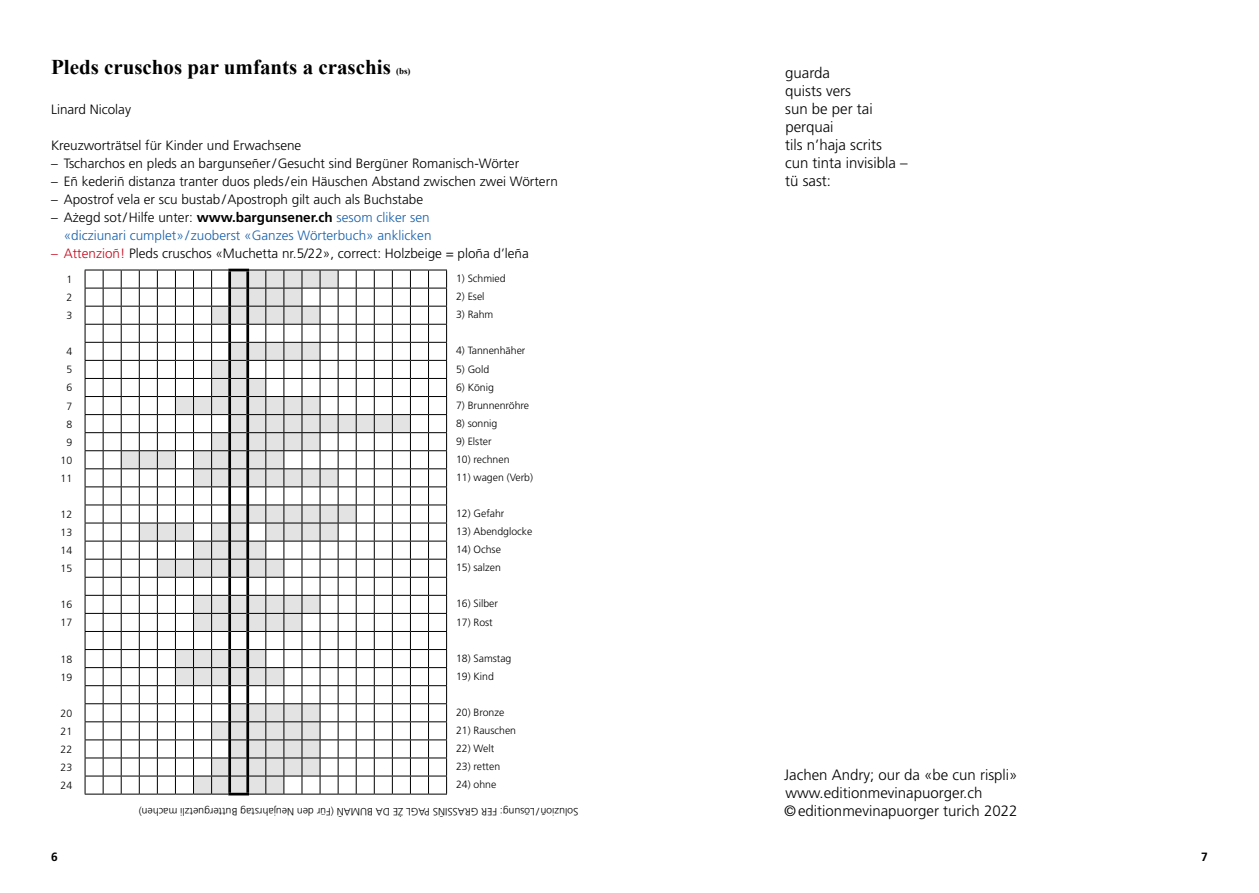
<style>
.page{position:relative;width:1259px;height:893px;background:#fff}
.page>*{position:absolute;margin:0;border:0;box-sizing:border-box;transform-origin:0 0}
.t1{font:700 21px "Times New Roman";color:#000}
.t2{font:300 15px/18px "Frutiger LT Std";color:#000}
.t3{font:300 13.5px "Frutiger LT Pro";color:#000}
.t4{font:300 13.5px/18px "Frutiger LT Pro";color:#1961ac;text-align:right}
.t5{font:700 12px "Frutiger LT Pro";color:#000}
.t6{font:300 10.5px "Frutiger LT Pro";color:#000}
.t7{font:700 9px "Times New Roman";color:#000}
.s1{color:#000}
.s2{font-weight:700;color:#000}
.s3{color:#c60b1f}
</style>
<div class="page">
<svg style="left:85px;top:270px;width:362px;height:525px"></svg>
<hr style="left:228px;top:269px;width:21px;height:2px;background:#000">
<hr style="left:228px;top:271px;width:3px;height:17px;background:#000">
<hr style="left:246px;top:271px;width:3px;height:17px;background:#000">
<hr style="left:228px;top:288px;width:3px;height:18px;background:#000">
<hr style="left:246px;top:288px;width:3px;height:18px;background:#000">
<hr style="left:228px;top:306px;width:3px;height:18px;background:#000">
<hr style="left:246px;top:306px;width:3px;height:18px;background:#000">
<hr style="left:228px;top:324px;width:3px;height:18px;background:#000">
<hr style="left:246px;top:324px;width:3px;height:18px;background:#000">
<hr style="left:228px;top:342px;width:3px;height:18px;background:#000">
<hr style="left:246px;top:342px;width:3px;height:18px;background:#000">
<hr style="left:228px;top:360px;width:3px;height:18px;background:#000">
<hr style="left:246px;top:360px;width:3px;height:18px;background:#000">
<hr style="left:228px;top:378px;width:3px;height:18px;background:#000">
<hr style="left:246px;top:378px;width:3px;height:18px;background:#000">
<hr style="left:228px;top:396px;width:3px;height:19px;background:#000">
<hr style="left:246px;top:396px;width:3px;height:19px;background:#000">
<hr style="left:228px;top:415px;width:3px;height:18px;background:#000">
<hr style="left:246px;top:415px;width:3px;height:18px;background:#000">
<hr style="left:228px;top:433px;width:3px;height:18px;background:#000">
<hr style="left:246px;top:433px;width:3px;height:18px;background:#000">
<hr style="left:228px;top:451px;width:3px;height:18px;background:#000">
<hr style="left:246px;top:451px;width:3px;height:18px;background:#000">
<hr style="left:228px;top:469px;width:3px;height:18px;background:#000">
<hr style="left:246px;top:469px;width:3px;height:18px;background:#000">
<hr style="left:228px;top:487px;width:3px;height:18px;background:#000">
<hr style="left:246px;top:487px;width:3px;height:18px;background:#000">
<hr style="left:228px;top:505px;width:3px;height:18px;background:#000">
<hr style="left:246px;top:505px;width:3px;height:18px;background:#000">
<hr style="left:228px;top:523px;width:3px;height:18px;background:#000">
<hr style="left:246px;top:523px;width:3px;height:18px;background:#000">
<hr style="left:228px;top:541px;width:3px;height:18px;background:#000">
<hr style="left:246px;top:541px;width:3px;height:18px;background:#000">
<hr style="left:228px;top:559px;width:3px;height:18px;background:#000">
<hr style="left:246px;top:559px;width:3px;height:18px;background:#000">
<hr style="left:228px;top:577px;width:3px;height:18px;background:#000">
<hr style="left:246px;top:577px;width:3px;height:18px;background:#000">
<hr style="left:228px;top:595px;width:3px;height:18px;background:#000">
<hr style="left:246px;top:595px;width:3px;height:18px;background:#000">
<hr style="left:228px;top:613px;width:3px;height:18px;background:#000">
<hr style="left:246px;top:613px;width:3px;height:18px;background:#000">
<hr style="left:228px;top:631px;width:3px;height:18px;background:#000">
<hr style="left:246px;top:631px;width:3px;height:18px;background:#000">
<hr style="left:228px;top:649px;width:3px;height:19px;background:#000">
<hr style="left:246px;top:649px;width:3px;height:19px;background:#000">
<hr style="left:228px;top:668px;width:3px;height:18px;background:#000">
<hr style="left:246px;top:668px;width:3px;height:18px;background:#000">
<hr style="left:228px;top:686px;width:3px;height:18px;background:#000">
<hr style="left:246px;top:686px;width:3px;height:18px;background:#000">
<hr style="left:228px;top:704px;width:3px;height:18px;background:#000">
<hr style="left:246px;top:704px;width:3px;height:18px;background:#000">
<hr style="left:228px;top:722px;width:3px;height:18px;background:#000">
<hr style="left:246px;top:722px;width:3px;height:18px;background:#000">
<hr style="left:228px;top:740px;width:3px;height:18px;background:#000">
<hr style="left:246px;top:740px;width:3px;height:18px;background:#000">
<hr style="left:228px;top:758px;width:3px;height:18px;background:#000">
<hr style="left:246px;top:758px;width:3px;height:18px;background:#000">
<hr style="left:228px;top:776px;width:3px;height:17px;background:#000">
<hr style="left:246px;top:776px;width:3px;height:17px;background:#000">
<hr style="left:228px;top:793px;width:21px;height:2px;background:#000">
<h1 class="t1" style="left:51px;top:52px;width:341px">Pleds cruschos par umfants a craschis</h1>
<p class="t7" style="left:396px;top:64px;width:16px">(bs)</p>
<p class="t3" style="left:51px;top:101px;width:82px">Linard Nicolay</p>
<p class="t3" style="left:51px;top:137px;width:252px">Kreuzworträtsel für Kinder und Erwachsene</p>
<p class="t3" style="left:51px;top:155px;width:469px">– Tscharchos en pleds an bargunseñer/Gesucht sind Bergüner Romanisch-Wörter</p>
<p class="t3" style="left:51px;top:173px;width:508px">– Eñ kederiñ distanza tranter duos pleds/ein Häuschen Abstand zwischen zwei Wörtern</p>
<p class="t3" style="left:51px;top:191px;width:373px">– Apostrof vela er scu bustab/Apostroph gilt auch als Buchstabe</p>
<p class="t4" style="left:51px;top:208px;width:382px"><span class="s1">– Ażegd sot/Hilfe unter:</span> <span class="s2">www.bargunsener.ch</span> sesom cliker sen «dicziunari cumplet»/ zuoberst «Ganzes Wörterbuch» anklicken</p>
<p class="t3" style="left:51px;top:245px;width:479px"><span class="s3">– Attenzioñ!</span> Pleds cruschos «Muchetta nr.5/22», correct: Holzbeige = ploña d’leña</p>
<p class="t6" style="left:66px;top:273px;width:7px">1</p>
<p class="t6" style="left:456px;top:272px;width:51px">1) Schmied</p>
<p class="t6" style="left:66px;top:291px;width:7px">2</p>
<p class="t6" style="left:456px;top:290px;width:30px">2) Esel</p>
<p class="t6" style="left:66px;top:309px;width:7px">3</p>
<p class="t6" style="left:456px;top:309px;width:39px">3) Rahm</p>
<p class="t6" style="left:66px;top:345px;width:7px">4</p>
<p class="t6" style="left:456px;top:345px;width:71px">4) Tannenhäher</p>
<p class="t6" style="left:66px;top:364px;width:7px">5</p>
<p class="t6" style="left:456px;top:363px;width:35px">5) Gold</p>
<p class="t6" style="left:66px;top:382px;width:7px">6</p>
<p class="t6" style="left:456px;top:381px;width:39px">6) König</p>
<p class="t6" style="left:66px;top:400px;width:7px">7</p>
<p class="t6" style="left:456px;top:399px;width:75px">7) Brunnenröhre</p>
<p class="t6" style="left:66px;top:418px;width:7px">8</p>
<p class="t6" style="left:456px;top:417px;width:43px">8) sonnig</p>
<p class="t6" style="left:66px;top:436px;width:7px">9</p>
<p class="t6" style="left:456px;top:435px;width:37px">9) Elster</p>
<p class="t6" style="left:61px;top:454px;width:13px">10</p>
<p class="t6" style="left:456px;top:453px;width:55px">10) rechnen</p>
<p class="t6" style="left:61px;top:472px;width:13px">11</p>
<p class="t6" style="left:456px;top:471px;width:79px">11) wagen (Verb)</p>
<p class="t6" style="left:61px;top:508px;width:13px">12</p>
<p class="t6" style="left:456px;top:507px;width:50px">12) Gefahr</p>
<p class="t6" style="left:61px;top:526px;width:13px">13</p>
<p class="t6" style="left:456px;top:525px;width:78px">13) Abendglocke</p>
<p class="t6" style="left:61px;top:544px;width:13px">14</p>
<p class="t6" style="left:456px;top:543px;width:46px">14) Ochse</p>
<p class="t6" style="left:61px;top:562px;width:13px">15</p>
<p class="t6" style="left:456px;top:561px;width:46px">15) salzen</p>
<p class="t6" style="left:61px;top:598px;width:13px">16</p>
<p class="t6" style="left:456px;top:598px;width:44px">16) Silber</p>
<p class="t6" style="left:61px;top:617px;width:13px">17</p>
<p class="t6" style="left:456px;top:616px;width:38px">17) Rost</p>
<p class="t6" style="left:61px;top:653px;width:13px">18</p>
<p class="t6" style="left:456px;top:652px;width:57px">18) Samstag</p>
<p class="t6" style="left:61px;top:671px;width:13px">19</p>
<p class="t6" style="left:456px;top:670px;width:39px">19) Kind</p>
<p class="t6" style="left:61px;top:707px;width:13px">20</p>
<p class="t6" style="left:456px;top:706px;width:50px">20) Bronze</p>
<p class="t6" style="left:61px;top:725px;width:13px">21</p>
<p class="t6" style="left:456px;top:724px;width:62px">21) Rauschen</p>
<p class="t6" style="left:61px;top:743px;width:13px">22</p>
<p class="t6" style="left:456px;top:742px;width:40px">22) Welt</p>
<p class="t6" style="left:61px;top:761px;width:13px">23</p>
<p class="t6" style="left:456px;top:760px;width:46px">23) retten</p>
<p class="t6" style="left:61px;top:779px;width:13px">24</p>
<p class="t6" style="left:456px;top:778px;width:42px">24) ohne</p>
<p class="t6" style="left:578px;top:817px;width:441px;rotate:-180deg">Soluzioñ/ Lösung: FER GRASSIÑS PAGL ŻE DA BUMAÑ (Für den Neujahrstag Butterguetzli machen)</p>
<h2 class="t2" style="left:785px;top:64px;width:124px">guarda<br>quists vers<br>sun be per tai perquai<br>tils n’haja scrits cun tinta invisibla – tü sast:</h2>
<h2 class="t2" style="left:784px;top:766px;width:235px">Jachen Andry; our da «be cun rispli» www.editionmevinapuorger.ch ©editionmevinapuorger turich 2022</h2>
<p class="t5" style="left:51px;top:849px;width:8px">6</p>
<p class="t5" style="left:1201px;top:849px;width:8px">7</p>
</div>
